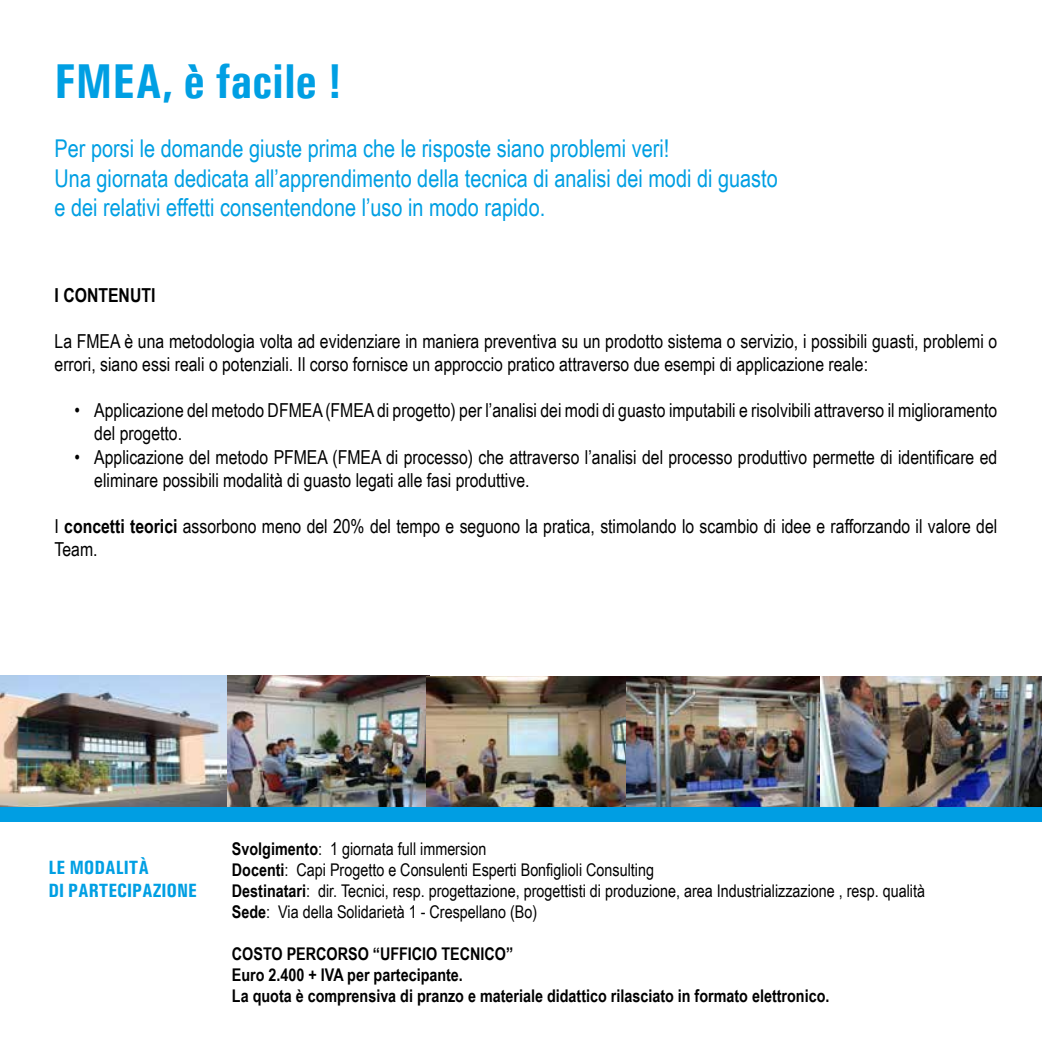
<style>
.page{position:relative;width:1042px;height:1042px;background:#fff}
.page>*{position:absolute;margin:0;border:0;box-sizing:border-box;transform-origin:0 0}
.t1{font:700 49px "Univers Condensed";color:#009fe3}
.t2{font:24.5px/29.4px "Arial Narrow";color:#009fe3}
.t3{font:19.25px/23.1px "Arial Narrow";color:#000}
.t4{font:700 19.25px/23.1px "Univers Condensed";color:#009fe3}
.t5{font:700 19.25px "Arial Narrow";color:#000}
.t6{font:17.5px/21px "Arial Narrow";color:#000}
.t7{font:700 17.5px/21px "Arial Narrow";color:#000}
.s1{font-weight:700}
</style>
<div class="page">
<img style="left:0;top:675px;width:429px;height:132px">
<img style="left:427px;top:676px;width:199px;height:131px">
<img style="left:626px;top:676px;width:194px;height:131px">
<img style="left:820px;top:676px;width:221px;height:131px">
<img style="left:1041px;top:676px;width:1px;height:131px">
<div style="left:0;top:807px;width:1042px;height:14px;background:#009ee3"></div>
<h1 class="t1" style="left:55px;top:52px;width:289px">FMEA, è facile !</h1>
<p class="t2" style="left:55px;top:133px;width:725px">Per porsi le domande giuste prima che le risposte siano problemi veri!<br>Una giornata dedicata all’apprendimento della tecnica di analisi dei modi di guasto e dei relativi effetti consentendone l’uso in modo rapido.</p>
<p class="t5" style="left:55px;top:280px;width:102px">I CONTENUTI</p>
<p class="t3" style="left:55px;top:329px;width:944px">La FMEA è una metodologia volta ad evidenziare in maniera preventiva su un prodotto sistema o servizio, i possibili guasti, problemi o errori, siano essi reali o potenziali. Il corso fornisce un approccio pratico attraverso due esempi di applicazione reale:</p>
<p class="t3" style="left:94px;top:398px;width:904px;text-indent:-20px">• Applicazione del metodo DFMEA (FMEA di progetto) per l’analisi dei modi di guasto imputabili e risolvibili attraverso il miglioramento del progetto.</p>
<p class="t3" style="left:94px;top:444px;width:904px;text-indent:-20px">• Applicazione del metodo PFMEA (FMEA di processo) che attraverso l’analisi del processo produttivo permette di identificare ed eliminare possibili modalità di guasto legati alle fasi produttive.</p>
<p class="t3" style="left:55px;top:514px;width:944px">I <span class="s1">concetti teorici</span> assorbono meno del 20% del tempo e seguono la pratica, stimolando lo scambio di idee e rafforzando il valore del<br>Team.</p>
<p class="t4" style="left:48px;top:856px;width:150px">LE MODALITÀ<br>DI PARTECIPAZIONE</p>
<p class="t6" style="left:232px;top:837px;width:694px"><span class="s1">Svolgimento</span>: 1 giornata full immersion<br><span class="s1">Docenti</span>: Capi Progetto e Consulenti Esperti Bonfiglioli Consulting<br><span class="s1">Destinatari</span>: dir. Tecnici, resp. progettazione, progettisti di produzione, area Industrializzazione , resp. qualità <span class="s1">Sede</span>: Via della Solidarietà 1 - Crespellano (Bo)</p>
<p class="t7" style="left:232px;top:942px;width:599px">COSTO PERCORSO “UFFICIO TECNICO”<br>Euro 2.400 + IVA per partecipante.<br>La quota è comprensiva di pranzo e materiale didattico rilasciato in formato elettronico.</p>
</div>
